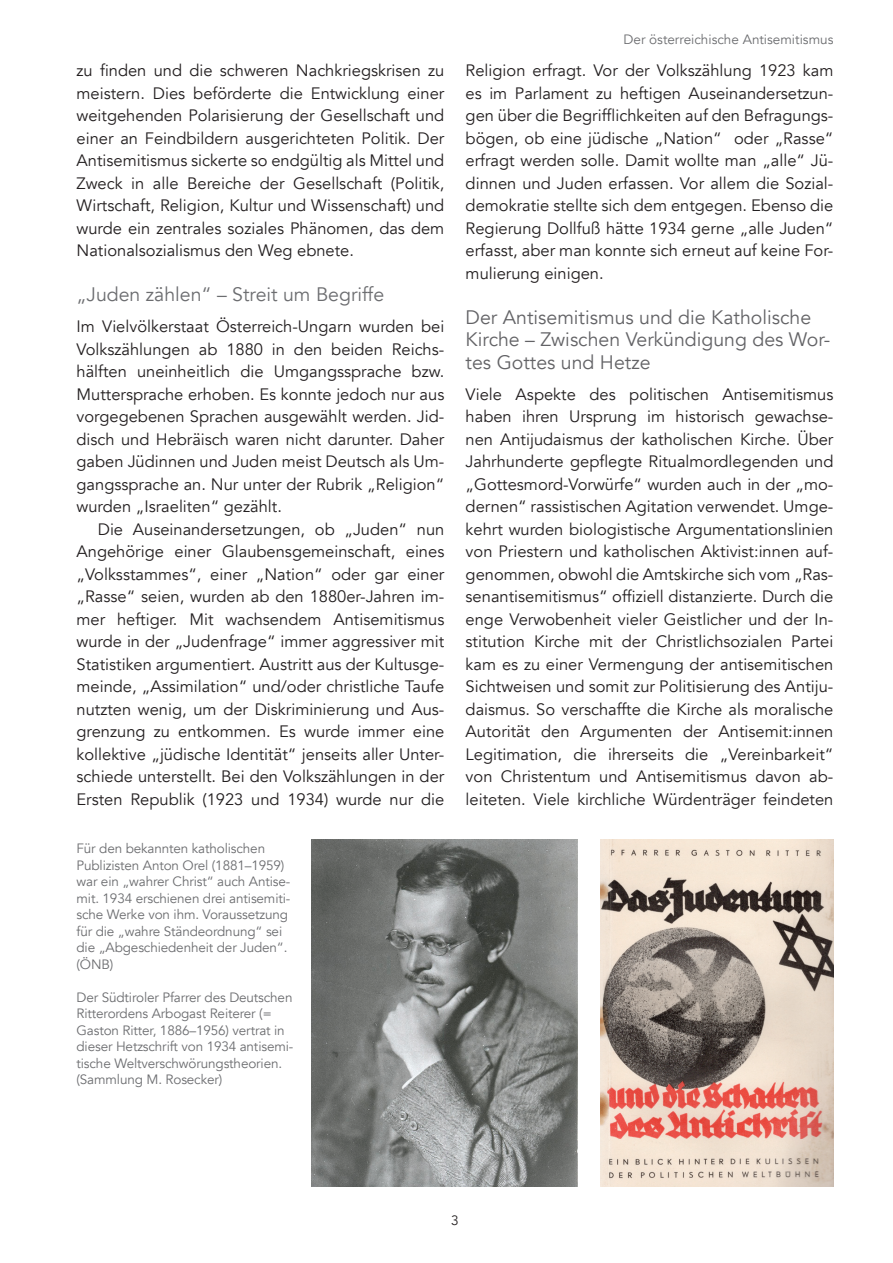
<style>
.page{position:relative;width:893px;height:1263px;background:#fff}
.page>*{position:absolute;margin:0;border:0;box-sizing:border-box;transform-origin:0 0}
.t1{font:19.5px/22.5px "Avenir";color:#636366}
.t2{font:19.5px "Avenir";color:#6c6d70}
.t3{font:16.5px/22.5px "Avenir";color:#231f20;text-align:justify}
.t4{font:13.5px/16.5px "Avenir";letter-spacing:-.01em;color:#6c6d70}
.t5{font:13.5px "Avenir";color:#231f20}
</style>
<div class="page">
<img style="left:600px;top:840px;width:233px;height:346px">
<img style="left:311px;top:840px;width:266px;height:346px">
<p class="t3" style="left:77px;top:59px;width:369px">zu finden und die schweren Nachkriegskrisen zu meistern. Dies beförderte die Entwicklung einer weitgehenden Polarisierung der Gesellschaft und einer an Feindbildern ausgerichteten Politik. Der Antisemitismus sickerte so endgültig als Mittel und Zweck in alle Bereiche der Gesellschaft (Politik, Wirtschaft, Religion, Kultur und Wissenschaft) und wurde ein zentrales soziales Phänomen, das dem Nationalsozialismus den Weg ebnete.</p>
<p class="t2" style="left:77px;top:283px;width:309px">„Juden zählen“ – Streit um Begriffe</p>
<p class="t3" style="left:77px;top:315px;width:369px">Im Vielvölkerstaat Österreich-Ungarn wurden bei Volkszählungen ab 1880 in den beiden Reichs&shy;hälften uneinheitlich die Umgangssprache bzw.<br>Muttersprache erhoben. Es konnte jedoch nur aus vorgegebenen Sprachen ausgewählt werden. Jid&shy;disch und Hebräisch waren nicht darunter. Daher gaben Jüdinnen und Juden meist Deutsch als Um&shy;gangssprache an. Nur unter der Rubrik „Religion“ wurden „Israeliten“ gezählt.</p>
<p class="t3" style="left:77px;top:518px;width:369px;text-indent:21px">Die Auseinandersetzungen, ob „Juden“ nun Angehörige einer Glaubensgemeinschaft, eines „Volksstammes“, einer „Nation“ oder gar einer „Rasse“ seien, wurden ab den 1880er-Jahren im&shy;mer heftiger. Mit wachsendem Antisemitismus wurde in der „Judenfrage“ immer aggressiver mit Statistiken argumentiert. Austritt aus der Kultusge&shy;meinde, „Assimilation“ und/oder christliche Taufe nutzten wenig, um der Diskriminierung und Aus&shy;grenzung zu entkommen. Es wurde immer eine kollektive „jüdische Identität“ jenseits aller Unter&shy;schiede unterstellt. Bei den Volkszählungen in der Ersten Republik (1923 und 1934) wurde nur die</p>
<p class="t4" style="left:77px;top:841px;width:215px">Für den bekannten katholischen<br>Publizisten Anton Orel (1881–1959) war ein „wahrer Christ“ auch Antise&shy;mit. 1934 erschienen drei antisemiti&shy;sche Werke von ihm. Voraussetzung für die „wahre Ständeordnung“ sei die „Abgeschiedenheit der Juden“. (ÖNB)</p>
<p class="t4" style="left:77px;top:989px;width:218px">Der Südtiroler Pfarrer des Deutschen Ritterordens Arbogast Reiterer (= Gaston Ritter, 1886–1956) vertrat in dieser Hetzschrift von 1934 antisemi&shy;tische Weltverschwörungstheorien. (Sammlung M. Rosecker)</p>
<p class="t4" style="left:623px;top:31px;width:211px">Der österreichische Antisemitismus</p>
<p class="t3" style="left:466px;top:60px;width:369px">Religion erfragt. Vor der Volkszählung 1923 kam es im Parlament zu heftigen Auseinandersetzun&shy;gen über die Begrifflichkeiten auf den Befragungs&shy;bögen, ob eine jüdische „Nation“ oder „Rasse“ erfragt werden solle. Damit wollte man „alle“ Jü&shy;dinnen und Juden erfassen. Vor allem die Sozial&shy;demokratie stellte sich dem entgegen. Ebenso die Regierung Dollfuß hätte 1934 gerne „alle Juden“ erfasst, aber man konnte sich erneut auf keine For&shy;mulierung einigen.</p>
<p class="t1" style="left:466px;top:306px;width:366px">Der Antisemitismus und die Katholische<br>Kirche – Zwischen Verkündigung des Wor&shy;tes Gottes und Hetze</p>
<p class="t3" style="left:466px;top:383px;width:369px">Viele Aspekte des politischen Antisemitismus haben ihren Ursprung im historisch gewachse&shy;nen Antijudaismus der katholischen Kirche. Über Jahrhunderte gepflegte Ritualmordlegenden und „Gottesmord-Vorwürfe“ wurden auch in der „mo&shy;dernen“ rassistischen Agitation verwendet. Umge&shy;kehrt wurden biologistische Argumentationslinien von Priestern und katholischen Aktivist:innen auf&shy;genommen, obwohl die Amtskirche sich vom „Ras&shy;senantisemitismus“ offiziell distanzierte. Durch die enge Verwobenheit vieler Geistlicher und der In&shy;stitution Kirche mit der Christlichsozialen Partei kam es zu einer Vermengung der antisemitischen Sichtweisen und somit zur Politisierung des Antiju&shy;daismus. So verschaffte die Kirche als moralische Autorität den Argumenten der Antisemit:innen Legitimation, die ihrerseits die „Vereinbarkeit“ von Christentum und Antisemitismus davon ab&shy;leiteten. Viele kirchliche Würdenträger feindeten</p>
<p class="t5" style="left:451px;top:1212px;width:9px">3</p>
</div>
